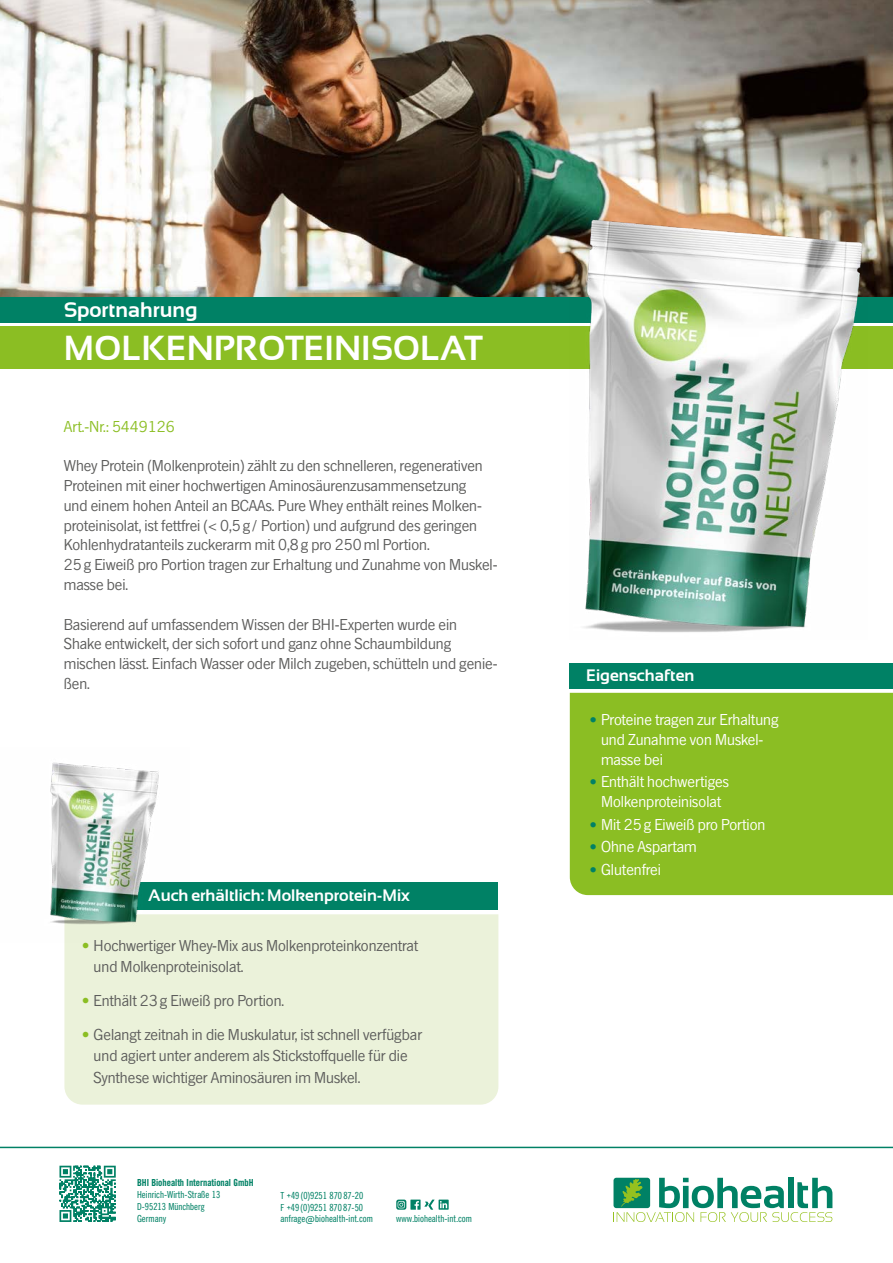
<style>
.page{position:relative;width:893px;height:1263px;background:#fff}
.page>*{position:absolute;margin:0;border:0;box-sizing:border-box;transform-origin:0 0}
.t1{font:700 34.5px "Sansation";color:#fff}
.t2{font:700 21px "Sansation";color:#fff}
.t3{font:16.5px/19.8px "News Gothic SB";color:#5c5c5b}
.t4{font:16.5px/19.8px "News Gothic SB";color:#fff}
.t5{font:700 16.5px "Sansation";color:#fff}
.t6{font:16.5px "News Gothic SB";color:#8bbe23}
.t7{font:10.5px/12px "News Gothic SB Con";color:#008165}
.t8{font:10.5px "News Gothic SB Bold Con";color:#008165}
.s1{color:#8bbe23}
.s2{font-size:15.75px;color:#008165}
</style>
<div class="page">
<img style="left:0;top:0;width:893px;height:298px">
<hr style="left:0;top:1147px;width:893px;height:1px;background:#008165">
<div style="left:64px;top:914px;width:434px;height:190px;background:#ebf2da"></div>
<div style="left:64px;top:882px;width:434px;height:28px;background:#008165"></div>
<div style="left:570px;top:663px;width:323px;height:25px;background:#008165"></div>
<div style="left:570px;top:693px;width:323px;height:202px;background:#8bbe23"></div>
<img style="left:50px;top:762px;width:139px;height:181px">
<div style="left:0;top:298px;width:893px;height:25px;background:#008165"></div>
<div style="left:0;top:326px;width:893px;height:43px;background:#8bbe23"></div>
<img style="left:570px;top:217px;width:297px;height:415px">
<svg style="left:60px;top:1166px;width:56px;height:56px"></svg>
<svg style="left:613px;top:1178px;width:219px;height:44px"></svg>
<svg style="left:396px;top:1199px;width:53px;height:11px"></svg>
<p class="t2" style="left:64px;top:298px;width:135px">Sportnahrung</p>
<h1 class="t1" style="left:64px;top:329px;width:420px">MOLKENPROTEINISOLAT</h1>
<p class="t6" style="left:64px;top:417px;width:112px">Art.-Nr.: 5449126</p>
<p class="t3" style="left:64px;top:456px;width:435px">Whey Protein (Molkenprotein) zählt zu den schnelleren, regenerativen Proteinen mit einer hochwertigen Aminosäurenzusammensetzung<br>und einem hohen Anteil an BCAAs. Pure Whey enthält reines Molken&shy;proteinisolat, ist fettfrei (&lt; 0,5g/ Portion) und aufgrund des geringen Kohlenhydratanteils zuckerarm mit 0,8g pro 250ml Portion.<br>25g Eiweiß pro Portion tragen zur Erhaltung und Zunahme von Muskel&shy;masse bei.</p>
<p class="t3" style="left:64px;top:614px;width:435px">Basierend auf umfassendem Wissen der BHI-Experten wurde ein Shake entwickelt, der sich sofort und ganz ohne Schaumbildung mischen lässt. Einfach Wasser oder Milch zugeben, schütteln und genie&shy;ßen.</p>
<p class="t5" style="left:148px;top:886px;width:263px">Auch erhältlich: Molkenprotein-Mix</p>
<p class="t3" style="left:94px;top:934px;width:326px;line-height:21.6px;text-indent:-11px"><span class="s1">•</span> Hochwertiger Whey-Mix aus Molkenproteinkonzentrat und Molkenproteinisolat.</p>
<p class="t3" style="left:83px;top:990px;width:203px"><span class="s1">•</span> Enthält 23g Eiweiß pro Portion.</p>
<p class="t3" style="left:94px;top:1023px;width:330px;line-height:21.6px;text-indent:-11px"><span class="s1">•</span> Gelangt zeitnah in die Muskulatur, ist schnell verfügbar und agiert unter anderem als Stickstoffquelle für die<br>Synthese wichtiger Aminosäuren im Muskel.</p>
<p class="t8" style="left:137px;top:1176px;width:118px">BHI Biohealth International GmbH</p>
<p class="t7" style="left:137px;top:1188px;width:85px">Heinrich-Wirth-Straße 13<br>D-95213 Münchberg<br>Germany</p>
<p class="t7" style="left:280px;top:1189px;width:94px;line-height:11.6px">T +49(0)9251 87087-20<br>F +49(0)9251 87087-50 anfrage@biohealth-int.com</p>
<p class="t7" style="left:396px;top:1212px;width:77px">www.biohealth-int.com</p>
<p class="t5" style="left:586px;top:666px;width:110px">Eigenschaften</p>
<p class="t4" style="left:601px;top:710px;width:179px;text-indent:-11px"><span class="s2">•</span> Proteine tragen zur Erhaltung und Zunahme von Muskel&shy;masse bei</p>
<p class="t4" style="left:590px;top:772px;width:140px;text-align:center"><span class="s2">•</span> Enthält hochwertiges<br>Molkenproteinisolat</p>
<p class="t4" style="left:590px;top:814px;width:177px"><span class="s2">•</span> Mit 25g Eiweiß pro Portion</p>
<p class="t4" style="left:590px;top:837px;width:108px"><span class="s2">•</span> Ohne Aspartam</p>
<p class="t4" style="left:590px;top:859px;width:72px"><span class="s2">•</span> Glutenfrei</p>
</div>
